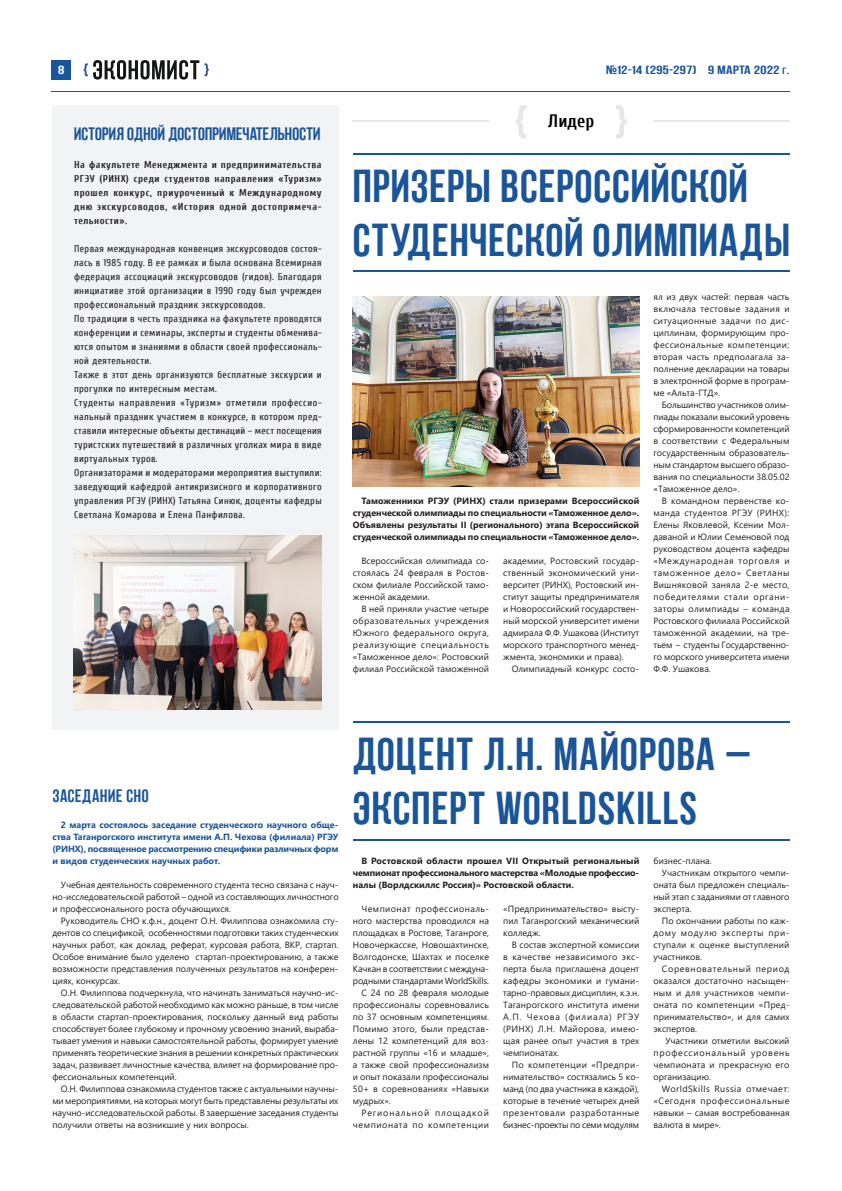
<style>
.page{position:relative;width:842px;height:1191px;background:#fff}
.page>*{position:absolute;margin:0;border:0;box-sizing:border-box;transform-origin:0 0}
.Заголовок{font:46px/54px "AA Bebas Neue";letter-spacing:.035em;color:#1a5599}
.Заголовок-2{font:18px "AA Bebas Neue";letter-spacing:.015em;color:#1a5599}
.Заголовок-3{font:18px "AA Bebas Neue";letter-spacing:.04em;color:#1a5599}
.Заголовок-4{font:700 18px "Cuprum";color:#000}
.t1{font:12px "AA Bebas Neue";letter-spacing:.025em;color:#1a5599;scale:1.33 1}
.t2{font:12px "AA Bebas Neue";color:#fff;scale:1.33 1}
.Заголовок-5{font:10px/14px "Cuprum";letter-spacing:.04em;color:#231f20;text-align:justify}
.Заголовок-6{font:700 10px/14px "Cuprum";letter-spacing:.06em;color:#231f20;text-align:justify}
.Заголовок-7{font:9px/12px "Segoe UI";color:#231f20;text-align:justify}
.Заголовок-8{font:700 9px/12px "Segoe UI";letter-spacing:-.005em;color:#231f20;text-align:justify}
.Заголовок-9{font:700 9px/12px "Segoe UI";color:#1a5599;text-align:justify}
.Заголовок-10{font:9px/12px "Segoe UI";letter-spacing:.06em;color:#231f20;text-align:right}
.s1{font-size:9px}
</style>
<div class="page">
<div style="left:51px;top:60px;width:20px;height:20px;background:#1a5599"></div>
<svg style="left:84px;top:60px;width:115px;height:20px"></svg>
<svg style="left:205px;top:63px;width:4px;height:13px"></svg>
<hr style="left:51px;top:91px;width:738px;height:1px;background:#1a5599">
<div style="left:52px;top:105px;width:286px;height:625px;background:#f2f3f4"></div>
<img style="left:74px;top:535px;width:248px;height:174px">
<hr style="left:353px;top:721px;width:436px;height:1px;background:#1a5599">
<hr style="left:353px;top:153px;width:436px;height:1px;background:#1a5599">
<hr style="left:353px;top:839px;width:436px;height:1px;background:#1a5599">
<hr style="left:353px;top:271px;width:436px;height:1px;background:#1a5599">
<svg style="left:515px;top:105px;width:12px;height:33px"></svg>
<svg style="left:616px;top:105px;width:11px;height:33px"></svg>
<hr style="left:353px;top:120px;width:136px;height:2px;background:#e6e7e9">
<hr style="left:653px;top:120px;width:136px;height:2px;background:#e6e7e9">
<img style="left:353px;top:296px;width:286px;height:190px">
<h3 class="t2" style="left:58px;top:63px;width:6px">8</h3>
<h3 class="t1" style="left:606px;top:63px;width:139px">№12-14 (295-297) 9 марта 2022 <span class="s1">г</span>.</h3>
<p class="Заголовок-2" style="left:74px;top:124px;width:248px">ИСТОРИЯ ОДНОЙ ДОСТОПРИМЕЧАТЕЛЬНОСТИ</p>
<p class="Заголовок-6" style="left:74px;top:158px;width:249px">На факультете Менеджмента и предпринимательства РГЭУ (РИНХ) среди студентов направления «Туризм» прошел конкурс, приуроченный к Международному дню экскурсоводов, «История одной достопримеча&shy;тельности».</p>
<p class="Заголовок-5" style="left:74px;top:242px;width:249px">Первая международная конвенция экскурсоводов состоя&shy;лась в 1985 году. В ее рамках и была основана Всемирная федерация ассоциаций экскурсоводов (гидов). Благодаря инициативе этой организации в 1990 году был учрежден профессиональный праздник экскурсоводов.</p>
<p class="Заголовок-5" style="left:74px;top:312px;width:249px">По традиции в честь праздника на факультете проводятся конференции и семинары, эксперты и студенты обменива&shy;ются опытом и знаниями в области своей профессиональ&shy;ной деятельности.</p>
<p class="Заголовок-5" style="left:74px;top:368px;width:249px">Также в этот день организуются бесплатные экскурсии и прогулки по интересным местам.</p>
<p class="Заголовок-5" style="left:74px;top:396px;width:249px">Студенты направления «Туризм» отметили профессио&shy;нальный праздник участием в конкурсе, в котором пред&shy;ставили интересные объекты дестинаций – мест посещения туристских путешествий в различных уголках мира в виде виртуальных туров.</p>
<p class="Заголовок-5" style="left:74px;top:466px;width:249px">Организаторами и модераторами мероприятия выступили: заведующий кафедрой антикризисного и корпоративного управления РГЭУ (РИНХ) Татьяна Синюк, доценты кафедры Светлана Комарова и Елена Панфилова.</p>
<p class="Заголовок-4" style="left:548px;top:111px;width:47px">Лидер</p>
<p class="Заголовок" style="left:353px;top:159px;width:438px">призеры Всероссийской студенческой олимпиады</p>
<p class="Заголовок-8" style="left:353px;top:494px;width:288px;text-indent:9px">Таможенники РГЭУ (РИНХ) стали призерами Всероссийской студенческой олимпиады по специальности «Таможенное дело».<br>Объявлены результаты II (регионального) этапа Всероссийской студенческой олимпиады по специальности «Таможенное дело».</p>
<p class="Заголовок-7" style="left:353px;top:554px;width:138px;text-indent:9px">Всероссийская олимпиада со&shy;стоялась 24 февраля в Ростов&shy;ском филиале Российской тамо&shy;женной академии.</p>
<p class="Заголовок-7" style="left:353px;top:602px;width:138px;text-indent:9px">В ней приняли участие четыре образовательных учреждения Южного федерального округа, реализующие специальность «Таможенное дело»: Ростовский филиал Российской таможенной</p>
<p class="Заголовок-7" style="left:503px;top:554px;width:138px">академии, Ростовский государ&shy;ственный экономический уни&shy;верситет (РИНХ), Ростовский ин&shy;ститут защиты предпринимателя и Новороссийский государствен&shy;ный морской университет имени адмирала Ф.Ф. Ушакова (Институт морского транспортного менед&shy;жмента, экономики и права).</p>
<p class="Заголовок-7" style="left:512px;top:662px;width:129px">Олимпиадный конкурс состо-</p>
<p class="Заголовок-7" style="left:653px;top:290px;width:138px">ял из двух частей: первая часть включала тестовые задания и ситуационные задачи по дис&shy;циплинам, формирующим про&shy;фессиональные компетенции; вторая часть предполагала за&shy;полнение декларации на товары в электронной форме в програм&shy;ме «Альта-ГТД».</p>
<p class="Заголовок-7" style="left:653px;top:398px;width:138px;text-indent:9px">Большинство участников олим&shy;пиады показали высокий уровень сформированности компетенций в соответствии с Федеральным государственным образователь&shy;ным стандартом высшего образо&shy;вания по специальности 38.05.02 «Таможенное дело».</p>
<p class="Заголовок-7" style="left:653px;top:494px;width:138px;text-indent:9px">В командном первенстве ко&shy;манда студентов РГЭУ (РИНХ):<br>Елены Яковлевой, Ксении Мол&shy;даваной и Юлии Семеновой под руководством доцента кафедры «Международная торговля и таможенное дело» Светланы Вишняковой заняла 2-е место, победителями стали органи&shy;заторы олимпиады – команда Ростовского филиала Российской таможенной академии, на тре&shy;тьем – студенты Государственно&shy;го морского университета имени Ф.Ф. Ушакова.</p>
<p class="Заголовок-3" style="left:53px;top:786px;width:97px">ЗАСЕДАНИЕ СНО</p>
<p class="Заголовок-9" style="left:52px;top:818px;width:288px;text-indent:9px">2 марта состоялось заседание студенческого научного обще&shy;ства Таганрогского института имени А.П. Чехова (филиала) РГЭУ (РИНХ), посвященное рассмотрению специфики различных форм и видов студенческих научных работ.</p>
<p class="Заголовок-7" style="left:52px;top:878px;width:288px;text-indent:9px">Учебная деятельность современного студента тесно связана с науч&shy;но-исследовательской работой – одной из составляющих личностного и профессионального роста обучающихся.</p>
<p class="Заголовок-7" style="left:52px;top:914px;width:288px;text-indent:9px">Руководитель СНО к.ф.н., доцент О.Н. Филиппова ознакомила сту&shy;дентов со спецификой, особенностями подготовки таких студенческих научных работ, как доклад, реферат, курсовая работа, ВКР, стартап.<br>Особое внимание было уделено стартап-проектированию, а также возможности представления полученных результатов на конферен&shy;циях, конкурсах.</p>
<p class="Заголовок-7" style="left:52px;top:986px;width:288px;text-indent:9px">О.Н. Филиппова подчеркнула, что начинать заниматься научно-ис&shy;следовательской работой необходимо как можно раньше, в том числе в области стартап-проектирования, поскольку данный вид работы способствует более глубокому и прочному усвоению знаний, выраба&shy;тывает умения и навыки самостоятельной работы, формирует умение применять теоретические знания в решении конкретных практических задач, развивает личностные качества, влияет на формирование про&shy;фессиональных компетенций.</p>
<p class="Заголовок-7" style="left:52px;top:1082px;width:288px;text-indent:9px">О.Н. Филиппова ознакомила студентов также с актуальными научны&shy;ми мероприятиями, на которых могут быть представлены результаты их научно-исследовательской работы. В завершение заседания студенты получили ответы на возникшие у них вопросы.</p>
<p class="Заголовок" style="left:353px;top:727px;width:399px">ДОЦЕНТ Л.Н. МАЙОРОВА –</p>
<p class="Заголовок" style="left:353px;top:781px;width:345px">ЭКСПЕРТ WORLDSKILLS</p>
<p class="Заголовок-8" style="left:353px;top:854px;width:288px;text-indent:9px">В Ростовской области прошел VII Открытый региональный чемпионат профессионального мастерства «Молодые профессио&shy;налы (Ворлдскиллс Россия)» Ростовской области.</p>
<p class="Заголовок-7" style="left:353px;top:902px;width:138px;text-indent:9px">Чемпионат профессиональ&shy;ного мастерства проводился на площадках в Ростове, Таганроге, Новочеркасске, Новошахтинске, Волгодонске, Шахтах и поселке Качкан в соответствии с междуна&shy;родными стандартами WorldSkills.</p>
<p class="Заголовок-7" style="left:353px;top:986px;width:138px;text-indent:9px">С 24 по 28 февраля молодые профессионалы соревновались по 37 основным компетенциям.<br>Помимо этого, были представ&shy;лены 12 компетенций для воз&shy;растной группы «16 и младше», а также свой профессионализм и опыт показали профессионалы 50+ в соревнованиях «Навыки мудрых».</p>
<p class="Заголовок-10" style="left:353px;top:1106px;width:138px">Региональной площадкой чемпионата по компетенции</p>
<p class="Заголовок-7" style="left:503px;top:902px;width:138px">«Предпринимательство» высту&shy;пил Таганрогский механический колледж.</p>
<p class="Заголовок-7" style="left:503px;top:938px;width:138px;text-indent:9px">В состав экспертной комиссии в качестве независимого экс&shy;перта была приглашена доцент кафедры экономики и гумани&shy;тарно-правовых дисциплин, к.э.н.<br>Таганрогского института имени А.П. Чехова (филиала) РГЭУ (РИНХ) Л.Н. Майорова, имею&shy;щая ранее опыт участия в трех чемпионатах.</p>
<p class="Заголовок-7" style="left:503px;top:1058px;width:138px;text-indent:9px">По компетенции «Предпри&shy;нимательство» состязались 5 ко&shy;манд (по два участника в каждой), которые в течение четырех дней презентовали разработанные бизнес-проекты по семи модулям</p>
<p class="Заголовок-7" style="left:653px;top:854px;width:60px">бизнес-плана.</p>
<p class="Заголовок-7" style="left:653px;top:866px;width:138px;text-indent:9px">Участникам открытого чемпи&shy;оната был предложен специаль&shy;ный этап с заданиями от главного эксперта.</p>
<p class="Заголовок-7" style="left:653px;top:914px;width:138px;text-indent:9px">По окончании работы по каж&shy;дому модулю эксперты при&shy;ступали к оценке выступлений участников.</p>
<p class="Заголовок-7" style="left:653px;top:962px;width:138px;text-indent:9px">Соревновательный период оказался достаточно насыщен&shy;ным и для участников чемпи&shy;оната по компетенции «Пред&shy;принимательство», и для самих экспертов.</p>
<p class="Заголовок-7" style="left:653px;top:1034px;width:138px;text-indent:12px">Участники отметили высокий профессиональный уровень чемпионата и прекрасную его организацию.</p>
<p class="Заголовок-7" style="left:653px;top:1082px;width:138px;text-indent:9px">WorldSkills Russia отмечает: «Сегодня профессиональные навыки – самая востребованная валюта в мире».</p>
</div>
